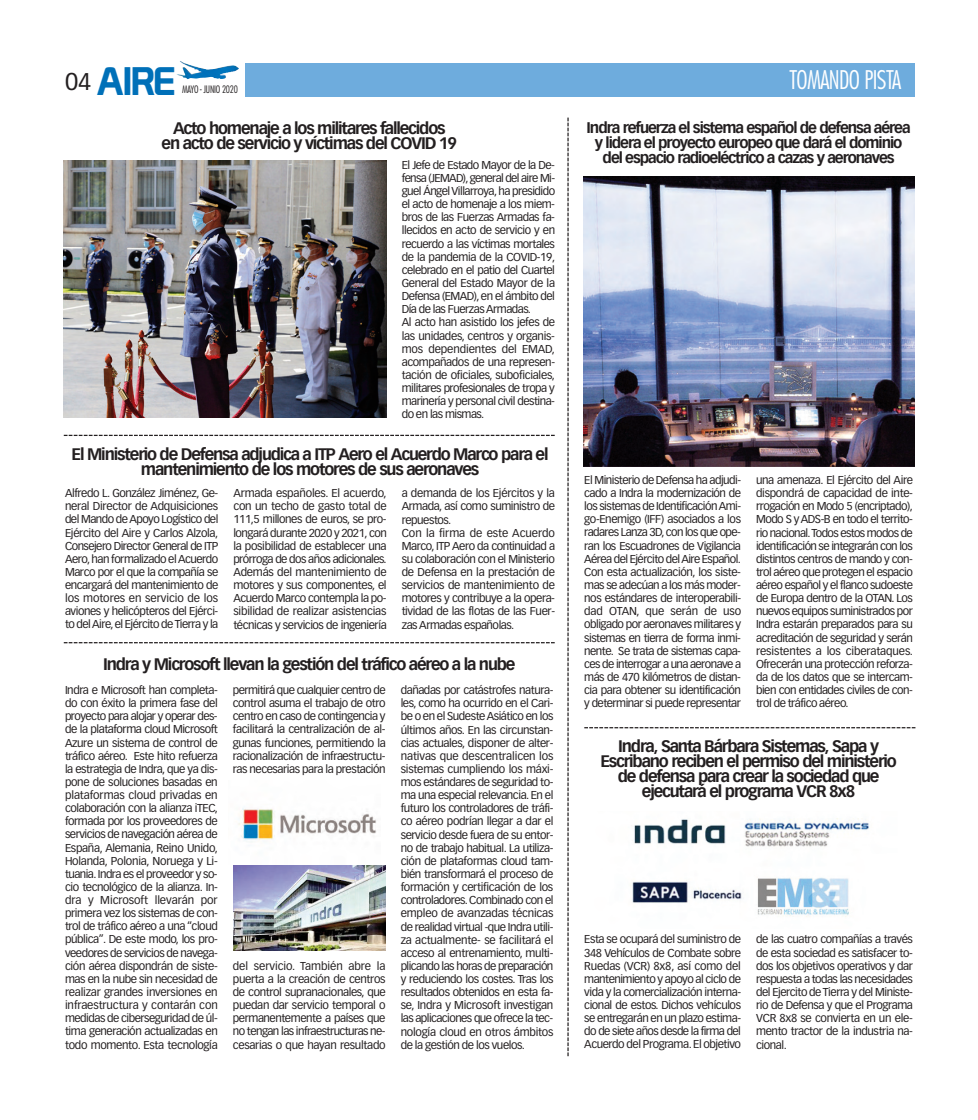
<style>
.page{position:relative;width:978px;height:1120px;background:#fff}
.page>*{position:absolute;margin:0;border:0;box-sizing:border-box;transform-origin:0 0}
.t1{font:38.88px "Prototype";color:#0070b8}
.t2{font:300 condensed 25px "Futura";letter-spacing:-.025em;color:#fff}
.t3{font:700 16.25px/15px "Vectora LH";letter-spacing:-.07em;color:#231f20;text-align:center}
.t4{font:700 15px/15px "Vectora LH";letter-spacing:-.07em;color:#231f20;text-align:center}
.t5{font:11.25px/13.1px "Vectora LH";letter-spacing:-.04em;color:#231f20;text-align:justify}
.t6{font:300 condensed 10px "Futura";letter-spacing:-.025em;color:#231f20}
.s1{font-family:"Vectora LH";font-size:23.75px;color:#231f20}
</style>
<div class="page">
<div style="left:245px;top:64px;width:669px;height:33px;background:#6eacdd"></div>
<img style="left:176px;top:61px;width:63px;height:18px">
<svg style="left:567px;top:118px;width:2px;height:938px;background:#979595"></svg>
<svg style="left:64px;top:435px;width:491px;height:1px"></svg>
<svg style="left:584px;top:727px;width:331px;height:1px"></svg>
<svg style="left:64px;top:642px;width:491px;height:1px"></svg>
<img style="left:64px;top:161px;width:323px;height:257px">
<img style="left:583px;top:177px;width:331px;height:289px">
<img style="left:632px;top:818px;width:237px;height:99px">
<img style="left:233px;top:865px;width:152px;height:86px">
<img style="left:238px;top:808px;width:138px;height:33px">
<p class="t1" style="left:65px;top:58px;width:112px"><span class="s1">04</span> AIRE</p>
<p class="t6" style="left:182px;top:85px;width:57px">MAYO - JUNIO 2020</p>
<p class="t3" style="left:162px;top:121px;width:297px">Acto homenaje a los militares fallecidos<br>en acto de servicio y víctimas del COVID 19</p>
<p class="t5" style="left:402px;top:159px;width:155px;text-align:left">El Jefe de Estado Mayor de la De&shy;fensa (JEMAD), general del aire Mi&shy;guel Ángel Villarroya, ha presidido el acto de homenaje a los miem&shy;bros de las Fuerzas Armadas fa&shy;llecidos en acto de servicio y en recuerdo a las víctimas mortales de la pandemia de la COVID-19, celebrado en el patio del Cuartel<br>General del Estado Mayor de la<br>Defensa (EMAD), en el ámbito del<br>Día de las Fuerzas Armadas.<br>Al acto han asistido los jefes de las unidades, centros y organis&shy;mos dependientes del EMAD, acompañados de una represen&shy;tación de oficiales, suboficiales, militares profesionales de tropa y marinería y personal civil destina&shy;do en las mismas.</p>
<p class="t3" style="left:72px;top:446px;width:478px">El Ministerio de Defensa adjudica a ITP Aero el Acuerdo Marco para el mantenimiento de los motores de sus aeronaves</p>
<p class="t5" style="left:65px;top:487px;width:155px">Alfredo L. González Jiménez, Ge&shy;neral Director de Adquisiciones del Mando de Apoyo Logístico del Ejército del Aire y Carlos Alzola, Consejero Director General de ITP Aero, han formalizado el Acuerdo Marco por el que la compañía se encargará del mantenimiento de los motores en servicio de los aviones y helicópteros del Ejérci&shy;to del Aire, el Ejército de Tierra y la</p>
<p class="t5" style="left:233px;top:487px;width:155px">Armada españoles. El acuerdo, con un techo de gasto total de 111,5 millones de euros, se pro&shy;longará durante 2020 y 2021, con la posibilidad de establecer una prórroga de dos años adicionales.<br>Además del mantenimiento de motores y sus componentes, el Acuerdo Marco contempla la po&shy;sibilidad de realizar asistencias técnicas y servicios de ingeniería</p>
<p class="t5" style="left:402px;top:487px;width:155px;text-align:left">a demanda de los Ejércitos y la<br>Armada, así como suministro de repuestos.<br>Con la firma de este Acuerdo<br>Marco, ITP Aero da continuidad a su colaboración con el Ministerio de Defensa en la prestación de servicios de mantenimiento de motores y contribuye a la opera&shy;tividad de las flotas de las Fuer&shy;zas Armadas españolas.</p>
<p class="t3" style="left:103px;top:657px;width:414px">Indra y Microsoft llevan la gestión del tráfico aéreo a la nube</p>
<p class="t5" style="left:65px;top:684px;width:154px">Indra e Microsoft han completa&shy;do con éxito la primera fase del proyecto para alojar y operar des&shy;de la plataforma cloud Microsoft Azure un sistema de control de tráfico aéreo. Este hito refuerza la estrategia de Indra, que ya dis&shy;pone de soluciones basadas en plataformas cloud privadas en colaboración con la alianza iTEC, formada por los proveedores de servicios de navegación aérea de España, Alemania, Reino Unido, Holanda, Polonia, Noruega y Li&shy;tuania. Indra es el proveedor y so&shy;cio tecnológico de la alianza. In&shy;dra y Microsoft llevarán por primera vez los sistemas de con&shy;trol de tráfico aéreo a una “cloud pública”. De este modo, los pro&shy;veedores de servicios de navega&shy;ción aérea dispondrán de siste&shy;mas en la nube sin necesidad de realizar grandes inversiones en infraestructura y contarán con medidas de ciberseguridad de úl&shy;tima generación actualizadas en todo momento. Esta tecnología</p>
<p class="t5" style="left:233px;top:684px;width:154px">permitirá que cualquier centro de control asuma el trabajo de otro centro en caso de contingencia y facilitará la centralización de al&shy;gunas funciones, permitiendo la racionalización de infraestructu&shy;ras necesarias para la prestación</p>
<p class="t5" style="left:233px;top:960px;width:154px">del servicio. También abre la puerta a la creación de centros de control supranacionales, que puedan dar servicio temporal o permanentemente a países que no tengan las infraestructuras ne&shy;cesarias o que hayan resultado</p>
<p class="t5" style="left:401px;top:684px;width:154px">dañadas por catástrofes natura&shy;les, como ha ocurrido en el Cari&shy;be o en el Sudeste Asiático en los últimos años. En las circunstan&shy;cias actuales, disponer de alter&shy;nativas que descentralicen los sistemas cumpliendo los máxi&shy;mos estándares de seguridad to&shy;ma una especial relevancia. En el futuro los controladores de tráfi&shy;co aéreo podrían llegar a dar el servicio desde fuera de su entor&shy;no de trabajo habitual. La utiliza&shy;ción de plataformas cloud tam&shy;bién transformará el proceso de formación y certificación de los controladores. Combinado con el empleo de avanzadas técnicas de realidad virtual -que Indra utili&shy;za actualmente- se facilitará el acceso al entrenamiento, multi&shy;plicando las horas de preparación y reduciendo los costes. Tras los resultados obtenidos en esta fa&shy;se, Indra y Microsoft investigan las aplicaciones que ofrece la tec&shy;nología cloud en otros ámbitos de la gestión de los vuelos.</p>
<p class="t2" style="left:789px;top:69px;width:114px">TOMANDO PISTA</p>
<p class="t4" style="left:587px;top:120px;width:326px">Indra refuerza el sistema español de defensa aérea y lidera el proyecto europeo que dará el dominio del espacio radioeléctrico a cazas y aeronaves</p>
<p class="t5" style="left:584px;top:474px;width:158px">El Ministerio de Defensa ha adjudi&shy;cado a Indra la modernización de los sistemas de Identificación Ami&shy;go-Enemigo (IFF) asociados a los radares Lanza 3D, con los que ope&shy;ran los Escuadrones de Vigilancia Aérea del Ejército del Aire Español.<br>Con esta actualización, los siste&shy;mas se adecúan a los más moder&shy;nos estándares de interoperabili&shy;dad OTAN, que serán de uso obligado por aeronaves militares y sistemas en tierra de forma inmi&shy;nente. Se trata de sistemas capa&shy;ces de interrogar a una aeronave a más de 470 kilómetros de distan&shy;cia para obtener su identificación y determinar si puede representar</p>
<p class="t5" style="left:756px;top:474px;width:158px">una amenaza. El Ejército del Aire dispondrá de capacidad de inte&shy;rrogación en Modo 5 (encriptado), Modo S y ADS-B en todo el territo&shy;rio nacional. Todos estos modos de identificación se integrarán con los distintos centros de mando y con&shy;trol aéreo que protegen el espacio aéreo español y el flanco sudoeste de Europa dentro de la OTAN. Los nuevos equipos suministrados por Indra estarán preparados para su acreditación de seguridad y serán resistentes a los ciberataques.<br>Ofrecerán una protección reforza&shy;da de los datos que se intercam&shy;bien con entidades civiles de con&shy;trol de tráfico aéreo.</p>
<p class="t3" style="left:600px;top:738px;width:298px">Indra, Santa Bárbara Sistemas, Sapa y Escribano reciben el permiso del ministerio de defensa para crear la sociedad que ejecutará el programa VCR 8x8</p>
<p class="t5" style="left:584px;top:933px;width:158px">Esta se ocupará del suministro de 348 Vehículos de Combate sobre Ruedas (VCR) 8x8, así como del mantenimiento y apoyo al ciclo de vida y la comercialización interna&shy;cional de estos. Dichos vehículos se entregarán en un plazo estima&shy;do de siete años desde la firma del Acuerdo del Programa. El objetivo</p>
<p class="t5" style="left:756px;top:933px;width:158px">de las cuatro compañías a través de esta sociedad es satisfacer to&shy;dos los objetivos operativos y dar respuesta a todas las necesidades del Ejercito de Tierra y del Ministe&shy;rio de Defensa y que el Programa VCR 8x8 se convierta en un ele&shy;mento tractor de la industria na&shy;cional.</p>
</div>
